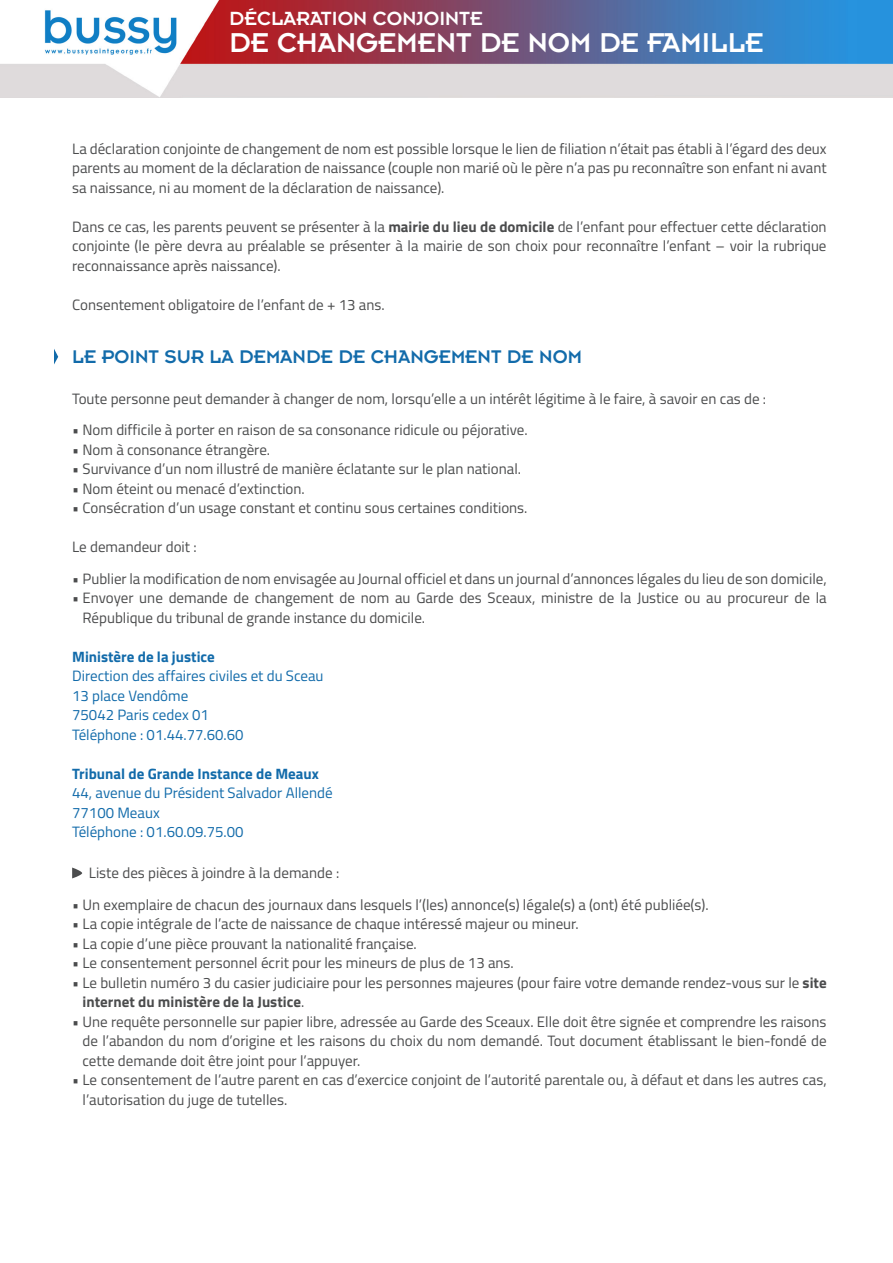
<style>
.page{position:relative;width:893px;height:1263px;background:#fff}
.page>*{position:absolute;margin:0;border:0;box-sizing:border-box;transform-origin:0 0}
.t1{font:30px "Insignia LT Std";color:#fff}
.t2{font:21px "Insignia LT Std";color:#fff}
.t3{font:20.25px "Insignia LT Std";color:#126baa}
.t4{font:15px/19.5px "Titillium";color:#4b4c4d;text-align:justify}
.t5{font:15px "Titillium";color:#126baa}
.t6{font:700 15px "Titillium";color:#126baa}
.s1{font-weight:700}
</style>
<div class="page">
<img style="left:0;top:0;width:893px;height:98px">
<svg style="left:54px;top:349px;width:4px;height:15px"></svg>
<svg style="left:72px;top:867px;width:10px;height:11px"></svg>
<p class="t2" style="left:229px;top:8px;width:255px">DÉCLARATION CONJOINTE</p>
<p class="t1" style="left:229px;top:27px;width:536px">DE CHANGEMENT DE NOM DE FAMILLE</p>
<p class="t4" style="left:72px;top:138px;width:756px">La déclaration conjointe de changement de nom est possible lorsque le lien de filiation n’était pas établi à l’égard des deux parents au moment de la déclaration de naissance (couple non marié où le père n’a pas pu reconnaître son enfant ni avant sa naissance, ni au moment de la déclaration de naissance).</p>
<p class="t4" style="left:72px;top:216px;width:756px">Dans ce cas, les parents peuvent se présenter à la <span class="s1">mairie du lieu de domicile</span> de l’enfant pour effectuer cette déclaration conjointe (le père devra au préalable se présenter à la mairie de son choix pour reconnaître l’enfant – voir la rubrique reconnaissance après naissance).</p>
<p class="t4" style="left:72px;top:294px;width:314px">Consentement obligatoire de l’enfant de + 13 ans.</p>
<p class="t3" style="left:72px;top:347px;width:511px">LE POINT SUR LA DEMANDE DE CHANGEMENT DE NOM</p>
<p class="t4" style="left:72px;top:388px;width:696px">Toute personne peut demander à changer de nom, lorsqu’elle a un intérêt légitime à le faire, à savoir en cas de :</p>
<p class="t4" style="left:72px;top:419px;width:457px">• Nom difficile à porter en raison de sa consonance ridicule ou péjorative.</p>
<p class="t4" style="left:72px;top:439px;width:199px">• Nom à consonance étrangère.</p>
<p class="t4" style="left:72px;top:458px;width:450px">• Survivance d’un nom illustré de manière éclatante sur le plan national.</p>
<p class="t4" style="left:72px;top:478px;width:234px">• Nom éteint ou menacé d’extinction.</p>
<p class="t4" style="left:72px;top:497px;width:457px">• Consécration d’un usage constant et continu sous certaines conditions.</p>
<p class="t4" style="left:72px;top:536px;width:126px">Le demandeur doit :</p>
<p class="t4" style="left:72px;top:568px;width:756px">• Publier la modification de nom envisagée au Journal officiel et dans un journal d’annonces légales du lieu de son domicile,</p>
<p class="t4" style="left:83px;top:587px;width:746px;text-indent:-10px">• Envoyer une demande de changement de nom au Garde des Sceaux, ministre de la Justice ou au procureur de la<br>République du tribunal de grande instance du domicile.</p>
<p class="t6" style="left:72px;top:645px;width:144px">Ministère de la justice</p>
<p class="t5" style="left:72px;top:665px;width:253px">Direction des affaires civiles et du Sceau</p>
<p class="t5" style="left:72px;top:684px;width:118px">13 place Vendôme</p>
<p class="t5" style="left:72px;top:704px;width:138px">75042 Paris cedex 01</p>
<p class="t5" style="left:72px;top:723px;width:173px">Téléphone : 01.44.77.60.60</p>
<p class="t6" style="left:72px;top:762px;width:248px">Tribunal de Grande Instance de Meaux</p>
<p class="t5" style="left:72px;top:782px;width:262px">44, avenue du Président Salvador Allendé</p>
<p class="t5" style="left:72px;top:801px;width:89px">77100 Meaux</p>
<p class="t5" style="left:72px;top:821px;width:173px">Téléphone : 01.60.09.75.00</p>
<p class="t4" style="left:89px;top:863px;width:252px">Liste des pièces à joindre à la demande :</p>
<p class="t4" style="left:72px;top:894px;width:638px">• Un exemplaire de chacun des journaux dans lesquels l’(les) annonce(s) légale(s) a (ont) été publiée(s).</p>
<p class="t4" style="left:72px;top:914px;width:508px">• La copie intégrale de l’acte de naissance de chaque intéressé majeur ou mineur.</p>
<p class="t4" style="left:72px;top:933px;width:346px">• La copie d’une pièce prouvant la nationalité française.</p>
<p class="t4" style="left:72px;top:953px;width:443px">• Le consentement personnel écrit pour les mineurs de plus de 13 ans.</p>
<p class="t4" style="left:83px;top:972px;width:746px;text-indent:-10px">• Le bulletin numéro 3 du casier judiciaire pour les personnes majeures (pour faire votre demande rendez-vous sur le <span class="s1">site internet du ministère de la Justice</span>.</p>
<p class="t4" style="left:83px;top:1011px;width:746px;text-indent:-10px">• Une requête personnelle sur papier libre, adressée au Garde des Sceaux. Elle doit être signée et comprendre les raisons de l’abandon du nom d’origine et les raisons du choix du nom demandé. Tout document établissant le bien-fondé de cette demande doit être joint pour l’appuyer.</p>
<p class="t4" style="left:83px;top:1070px;width:746px;text-indent:-10px">• Le consentement de l’autre parent en cas d’exercice conjoint de l’autorité parentale ou, à défaut et dans les autres cas, l’autorisation du juge de tutelles.</p>
</div>
